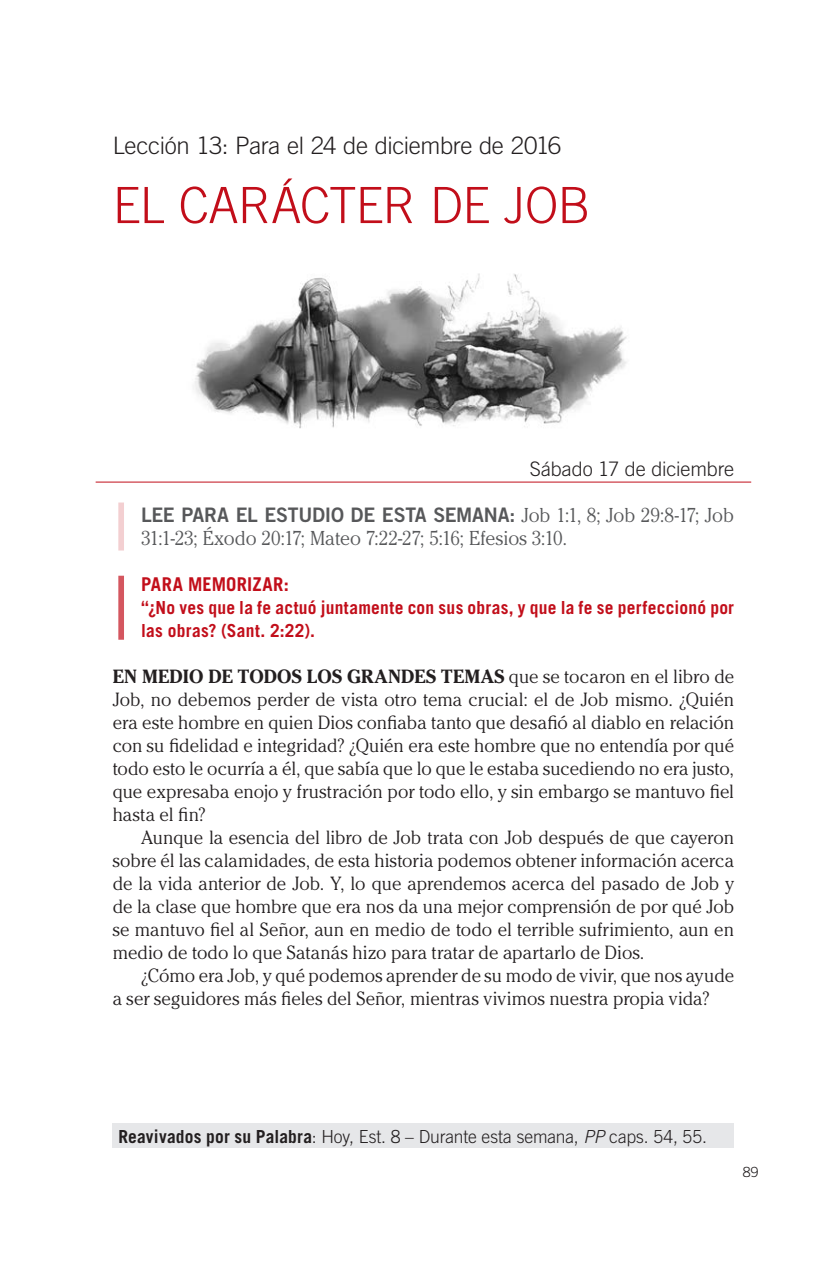
<style>
.page{position:relative;width:827px;height:1263px;background:#fff}
.page>*{position:absolute;margin:0;border:0;box-sizing:border-box;transform-origin:0 0}
._00_Título_Lección{font:300 50px "Trade Gothic LT Std";letter-spacing:-.02em;color:#c20e1a}
._00_Inicio_Lección{font:300 24px "Trade Gothic LT Std";letter-spacing:-.02em;color:#231f20}
._01_Lee_para_el_estu{font:300 20px/23px "Cheltenham Std";letter-spacing:-.01em;color:#57585a}
._00_Fecha_SABADO{font:300 20px "Trade Gothic LT Std";letter-spacing:-.01em;color:#231f20}
._01_CUERPO{font:300 19px/23px "Cheltenham Std";color:#231f20;text-align:justify}
._01_Para_Memorizar{font:700 19px "Trade Gothic LT Std";letter-spacing:.01em;color:#c20e1a}
._02_Versículo_2L{font:700 18px/23px "Trade Gothic LT Std";letter-spacing:.015em;color:#c20e1a}
._01_CUERPO-2{font:300 18px "Trade Gothic LT Std";letter-spacing:-.005em;color:#231f20}
.t1{font:300 14px "Trade Gothic LT Std";color:#231f20}
.s1{font-family:"Trade Gothic LT Std Bd 2";font-weight:400}
.s2{font-weight:700}
.s3{font-style:italic}
</style>
<div class="page">
<hr style="left:96px;top:482px;width:654px;height:1px;background:#c20e1a">
<div style="left:118px;top:502px;width:6px;height:48px;background:#f3cfd1"></div>
<div style="left:118px;top:576px;width:6px;height:64px;background:#d4565f"></div>
<img style="left:195px;top:273px;width:432px;height:156px">
<div style="left:113px;top:1123px;width:620px;height:24px;background:#e6e7e9"></div>
<p class="_00_Inicio_Lección" style="left:113px;top:131px;width:450px">Lección 13: Para el 24 de diciembre de 2016</p>
<p class="_00_Título_Lección" style="left:113px;top:176px;width:479px">EL CARÁCTER DE JOB</p>
<p class="_00_Fecha_SABADO" style="left:529px;top:457px;width:206px">Sábado 17 de diciembre</p>
<p class="_01_Lee_para_el_estu" style="left:141px;top:503px;width:594px"><span class="s1">LEE PARA EL ESTUDIO DE ESTA SEMANA:</span> Job 1:1, 8; Job 29:8-17; Job<br>31:1-23; Éxodo 20:17; Mateo 7:22-27; 5:16; Efesios 3:10.</p>
<p class="_01_Para_Memorizar" style="left:141px;top:573px;width:149px">PARA MEMORIZAR:</p>
<p class="_02_Versículo_2L" style="left:141px;top:596px;width:594px">“¿No ves que la fe actuó juntamente con sus obras, y que la fe se perfeccionó por las obras? (Sant. 2:22).</p>
<p class="_01_CUERPO" style="left:113px;top:665px;width:622px"><span class="s2">EN MEDIO DE TODOS LOS GRANDES TEMAS</span> que se tocaron en el libro de Job, no debemos perder de vista otro tema crucial: el de Job mismo. ¿Quién era este hombre en quien Dios confiaba tanto que desafió al diablo en relación con su fidelidad e integridad? ¿Quién era este hombre que no entendía por qué todo esto le ocurría a él, que sabía que lo que le estaba sucediendo no era justo, que expresaba enojo y frustración por todo ello, y sin embargo se mantuvo fiel hasta el fin?</p>
<p class="_01_CUERPO" style="left:113px;top:826px;width:622px;text-indent:28px">Aunque la esencia del libro de Job trata con Job después de que cayeron sobre él las calamidades, de esta historia podemos obtener información acerca de la vida anterior de Job. Y, lo que aprendemos acerca del pasado de Job y de la clase que hombre que era nos da una mejor comprensión de por qué Job se mantuvo fiel al Señor, aun en medio de todo el terrible sufrimiento, aun en medio de todo lo que Satanás hizo para tratar de apartarlo de Dios.</p>
<p class="_01_CUERPO" style="left:113px;top:964px;width:622px;text-indent:28px">¿Cómo era Job, y qué podemos aprender de su modo de vivir, que nos ayude a ser seguidores más fieles del Señor, mientras vivimos nuestra propia vida?</p>
<p class="_01_CUERPO-2" style="left:118px;top:1126px;width:589px"><span class="s2">Reavivados por su Palabra</span>: Hoy, Est. 8 – Durante esta semana, <span class="s3">PP</span> caps. 54, 55.</p>
<p class="t1" style="left:742px;top:1163px;width:18px">89</p>
</div>
